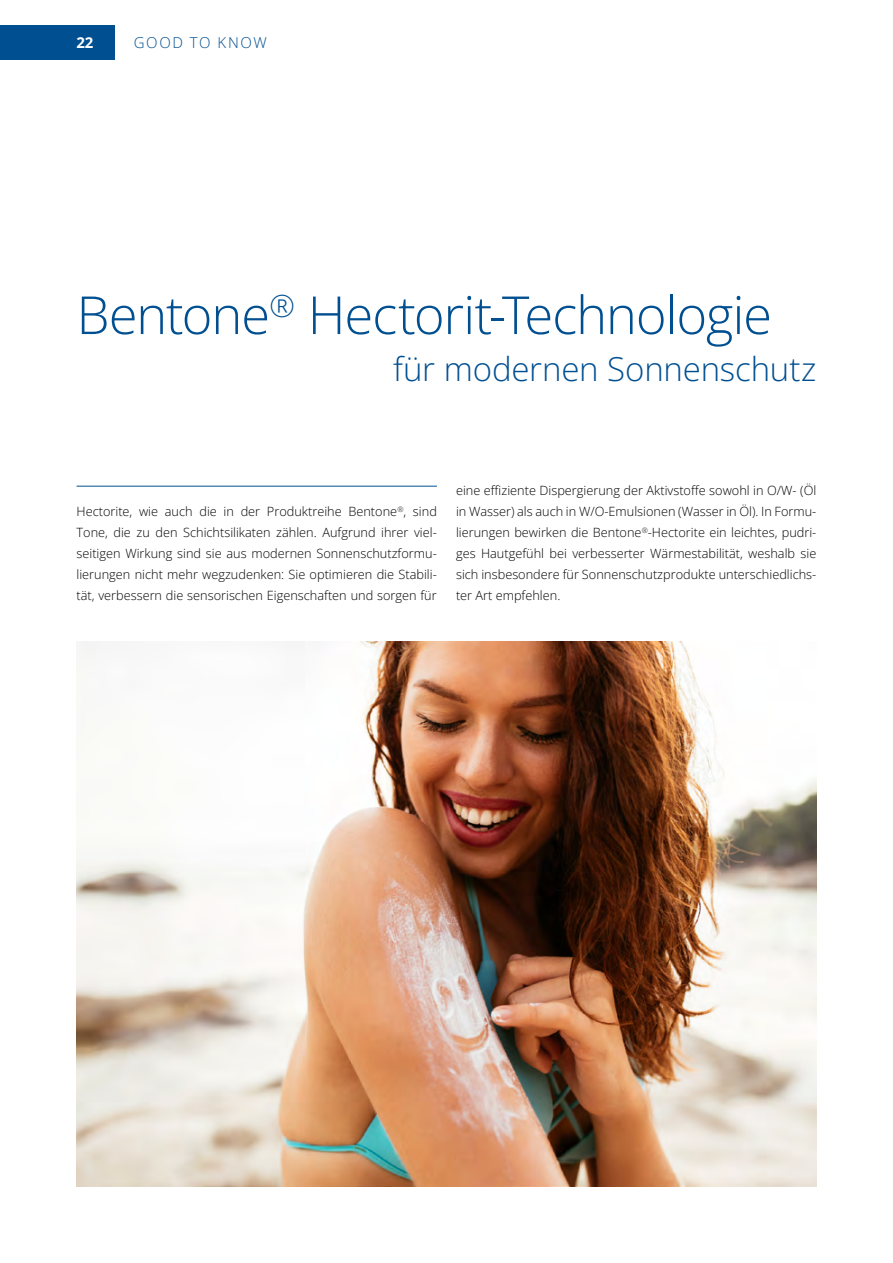
<style>
.page{position:relative;width:893px;height:1263px;background:#fff}
.page>*{position:absolute;margin:0;border:0;box-sizing:border-box;transform-origin:0 0}
.t1{font:52.5px "Open Sans";letter-spacing:-.02em;color:#004f91}
.t2{font:33px "Open Sans";letter-spacing:-.005em;color:#004f91}
.t3{font:15px "Open Sans";letter-spacing:.105em;color:#004f91}
.t4{font:700 15px "Open Sans";color:#fff}
.t5{font:12.75px/21px "Open Sans";color:#000;text-align:justify}
</style>
<div class="page">
<div style="left:0;top:26px;width:115px;height:34px;background:#004f91"></div>
<hr style="left:77px;top:486px;width:360px;height:1px;background:#004f91">
<img style="left:77px;top:642px;width:739px;height:544px">
<p class="t4" style="left:77px;top:32px;width:18px">22</p>
<p class="t3" style="left:134px;top:32px;width:134px">GOOD TO KNOW</p>
<h1 class="t1" style="left:77px;top:279px;width:697px">Bentone<sup>®</sup> Hectorit-Technologie</h1>
<h2 class="t2" style="left:393px;top:346px;width:425px">für modernen Sonnenschutz</h2>
<p class="t5" style="left:77px;top:501px;width:362px">Hectorite, wie auch die in der Produktreihe Bentone<sup>®</sup>, sind Tone, die zu den Schichtsilikaten zählen. Aufgrund ihrer viel&shy;seitigen Wirkung sind sie aus modernen Sonnenschutzformu&shy;lierungen nicht mehr wegzudenken: Sie optimieren die Stabili&shy;tät, verbessern die sensorischen Eigenschaften und sorgen für</p>
<p class="t5" style="left:456px;top:480px;width:362px">eine effiziente Dispergierung der Aktivstoffe sowohl in O/W- (Öl in Wasser) als auch in W/O-Emulsionen (Wasser in Öl). In Formu&shy;lierungen bewirken die Bentone<sup>®</sup>-Hectorite ein leichtes, pudri&shy;ges Hautgefühl bei verbesserter Wärmestabilität, weshalb sie sich insbesondere für Sonnenschutzprodukte unterschiedlichs&shy;ter Art empfehlen.</p>
</div>
